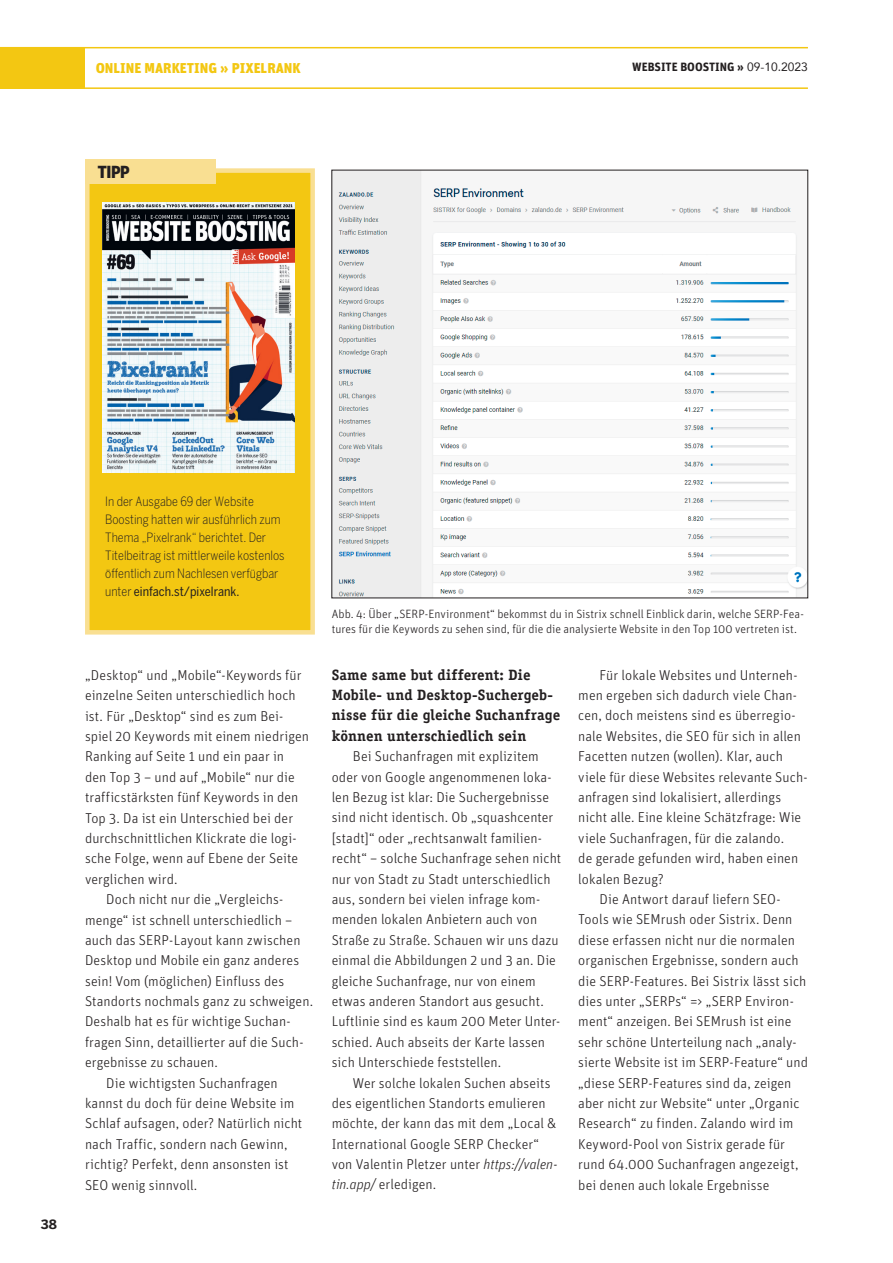
<style>
.page{position:relative;width:893px;height:1263px;background:#fff}
.page>*{position:absolute;margin:0;border:0;box-sizing:border-box;transform-origin:0 0}
.t1{font:900 condensed 16.5px "Benton Sans";color:#231f20}
.t2{font:700 15px/20.4px "Officina Serif Std";letter-spacing:.01em;color:#231f20}
.t3{font:300 14.25px/20.4px "Unit";letter-spacing:.005em;color:#231f20}
.t4{font:900 14.25px "Unit";color:#f3c712}
.t5{font:300 condensed 12.75px/18px "Benton Sans";color:#231f20}
.t6{font:700 12.75px "Benton Sans";color:#231f20}
.t7{font:300 12px/14.4px "Unit";color:#231f20}
.t8{font:700 12px "Unit";color:#231f20}
.s1{font-family:"Avenir";font-weight:400}
.s2{font-weight:400}
.s3{font-style:italic}
</style>
<div class="page">
<div style="left:0;top:47px;width:85px;height:41px;background:#f3c712"></div>
<hr style="left:0;top:47px;width:808px;height:1px;background:#f3c712">
<hr style="left:0;top:87px;width:808px;height:2px;background:#f3c712">
<img style="left:334px;top:172px;width:472px;height:424px">
<div style="left:85px;top:168px;width:230px;height:466px;background:#f3c712;border:4px solid #f9df92"></div>
<div style="left:85px;top:159px;width:131px;height:25px;background:#f9df92"></div>
<img style="left:103px;top:202px;width:192px;height:271px">
<p class="t4" style="left:96px;top:59px;width:207px">ONLINE MARKETING » PIXELRANK</p>
<p class="t8" style="left:632px;top:59px;width:177px">WEBSITE BOOSTING » <span class="s1">09-10.2023</span></p>
<p class="t1" style="left:98px;top:162px;width:33px">TIPP</p>
<p class="t6" style="left:41px;top:1217px;width:18px">38</p>
<p class="t5" style="left:105px;top:492px;width:181px">In der Ausgabe 69 der Website Boosting hatten wir ausführlich zum Thema „Pixelrank“ berichtet. Der Titelbeitrag ist mittlerweile kostenlos öffentlich zum Nachlesen verfügbar unter <span class="s2">einfach.st/pixelrank.</span></p>
<p class="t3" style="left:85px;top:664px;width:218px">„Desktop“ und „Mobile“-Keywords für</p>
<p class="t3" style="left:85px;top:685px;width:212px">einzelne Seiten unterschiedlich hoch</p>
<p class="t3" style="left:85px;top:705px;width:200px">ist. Für „Desktop“ sind es zum Bei-</p>
<p class="t3" style="left:85px;top:726px;width:225px">spiel 20 Keywords mit einem niedrigen</p>
<p class="t3" style="left:85px;top:746px;width:201px">Ranking auf Seite 1 und ein paar in</p>
<p class="t3" style="left:85px;top:766px;width:211px">den Top 3 – und auf „Mobile“ nur die</p>
<p class="t3" style="left:85px;top:787px;width:215px">trafficstärksten fünf Keywords in den</p>
<p class="t3" style="left:85px;top:807px;width:210px">Top 3. Da ist ein Unterschied bei der</p>
<p class="t3" style="left:85px;top:828px;width:213px">durchschnittlichen Klickrate die logi-</p>
<p class="t3" style="left:85px;top:848px;width:215px">sche Folge, wenn auf Ebene der Seite</p>
<p class="t3" style="left:85px;top:868px;width:94px">verglichen wird.</p>
<p class="t3" style="left:106px;top:889px;width:178px">Doch nicht nur die „Vergleichs-</p>
<p class="t3" style="left:85px;top:909px;width:209px">menge“ ist schnell unterschiedlich –</p>
<p class="t3" style="left:85px;top:930px;width:217px">auch das SERP-Layout kann zwischen</p>
<p class="t3" style="left:85px;top:950px;width:216px">Desktop und Mobile ein ganz anderes</p>
<p class="t3" style="left:85px;top:970px;width:201px">sein! Vom (möglichen) Einfluss des</p>
<p class="t3" style="left:85px;top:991px;width:230px">Standorts nochmals ganz zu schweigen.</p>
<p class="t3" style="left:85px;top:1011px;width:207px">Deshalb hat es für wichtige Suchan-</p>
<p class="t3" style="left:85px;top:1032px;width:220px">fragen Sinn, detaillierter auf die Such-</p>
<p class="t3" style="left:85px;top:1052px;width:134px">ergebnisse zu schauen.</p>
<p class="t3" style="left:106px;top:1072px;width:173px">Die wichtigsten Suchanfragen</p>
<p class="t3" style="left:85px;top:1093px;width:211px">kannst du doch für deine Website im</p>
<p class="t3" style="left:85px;top:1113px;width:219px">Schlaf aufsagen, oder? Natürlich nicht</p>
<p class="t3" style="left:85px;top:1133px;width:204px">nach Traffic, sondern nach Gewinn,</p>
<p class="t3" style="left:85px;top:1154px;width:205px">richtig? Perfekt, denn ansonsten ist</p>
<p class="t3" style="left:85px;top:1174px;width:114px">SEO wenig sinnvoll.</p>
<p class="t7" style="left:332px;top:607px;width:474px">Abb. 4: Über „SERP-Environment“ bekommst du in Sistrix schnell Einblick darin, welche SERP-Fea&shy;tures für die Keywords zu sehen sind, für die die analysierte Website in den Top 100 vertreten ist.</p>
<p class="t2" style="left:332px;top:664px;width:230px">Same same but different: Die<br>Mobile- und Desktop-Suchergeb&shy;nisse für die gleiche Suchanfrage können unterschiedlich sein</p>
<p class="t3" style="left:332px;top:746px;width:231px;text-indent:21px">Bei Suchanfragen mit explizitem oder von Google angenommenen loka&shy;len Bezug ist klar: Die Suchergebnisse sind nicht identisch. Ob „squashcenter [stadt]“ oder „rechtsanwalt familien&shy;recht“ – solche Suchanfrage sehen nicht nur von Stadt zu Stadt unterschiedlich aus, sondern bei vielen infrage kom&shy;menden lokalen Anbietern auch von Straße zu Straße. Schauen wir uns dazu einmal die Abbildungen 2 und 3 an. Die gleiche Suchanfrage, nur von einem etwas anderen Standort aus gesucht.<br>Luftlinie sind es kaum 200 Meter Unter&shy;schied. Auch abseits der Karte lassen sich Unterschiede feststellen.</p>
<p class="t3" style="left:332px;top:1072px;width:227px;text-indent:21px">Wer solche lokalen Suchen abseits des eigentlichen Standorts emulieren möchte, der kann das mit dem „Local &amp; International Google SERP Checker“ von Valentin Pletzer unter <span class="s3">https://valen&shy;tin.app/</span> erledigen.</p>
<p class="t3" style="left:600px;top:664px;width:199px">Für lokale Websites und Unterneh-</p>
<p class="t3" style="left:578px;top:685px;width:220px">men ergeben sich dadurch viele Chan-</p>
<p class="t3" style="left:578px;top:705px;width:219px">cen, doch meistens sind es überregio-</p>
<p class="t3" style="left:578px;top:726px;width:224px">nale Websites, die SEO für sich in allen</p>
<p class="t3" style="left:578px;top:746px;width:206px">Facetten nutzen (wollen). Klar, auch</p>
<p class="t3" style="left:578px;top:766px;width:231px">viele für diese Websites relevante Such-</p>
<p class="t3" style="left:578px;top:787px;width:204px">anfragen sind lokalisiert, allerdings</p>
<p class="t3" style="left:578px;top:807px;width:224px">nicht alle. Eine kleine Schätzfrage: Wie</p>
<p class="t3" style="left:578px;top:827px;width:207px">viele Suchanfragen, für die zalando.</p>
<p class="t3" style="left:578px;top:848px;width:221px">de gerade gefunden wird, haben einen</p>
<p class="t3" style="left:578px;top:868px;width:87px">lokalen Bezug?</p>
<p class="t3" style="left:600px;top:889px;width:183px">Die Antwort darauf liefern SEO-</p>
<p class="t3" style="left:578px;top:909px;width:216px">Tools wie SEMrush oder Sistrix. Denn</p>
<p class="t3" style="left:578px;top:929px;width:218px">diese erfassen nicht nur die normalen</p>
<p class="t3" style="left:578px;top:950px;width:222px">organischen Ergebnisse, sondern auch</p>
<p class="t3" style="left:578px;top:970px;width:230px">die SERP-Features. Bei Sistrix lässt sich</p>
<p class="t3" style="left:578px;top:991px;width:217px">dies unter „SERPs“ =&gt; „SERP Environ-</p>
<p class="t3" style="left:578px;top:1011px;width:215px">ment“ anzeigen. Bei SEMrush ist eine</p>
<p class="t3" style="left:578px;top:1031px;width:220px">sehr schöne Unterteilung nach „analy-</p>
<p class="t3" style="left:578px;top:1052px;width:231px">sierte Website ist im SERP-Feature“ und</p>
<p class="t3" style="left:578px;top:1072px;width:214px">„diese SERP-Features sind da, zeigen</p>
<p class="t3" style="left:578px;top:1093px;width:223px">aber nicht zur Website“ unter „Organic</p>
<p class="t3" style="left:578px;top:1113px;width:217px">Research“ zu finden. Zalando wird im</p>
<p class="t3" style="left:578px;top:1133px;width:208px">Keyword-Pool von Sistrix gerade für</p>
<p class="t3" style="left:578px;top:1154px;width:222px">rund 64.000 Suchanfragen angezeigt,</p>
<p class="t3" style="left:578px;top:1174px;width:193px">bei denen auch lokale Ergebnisse</p>
</div>
